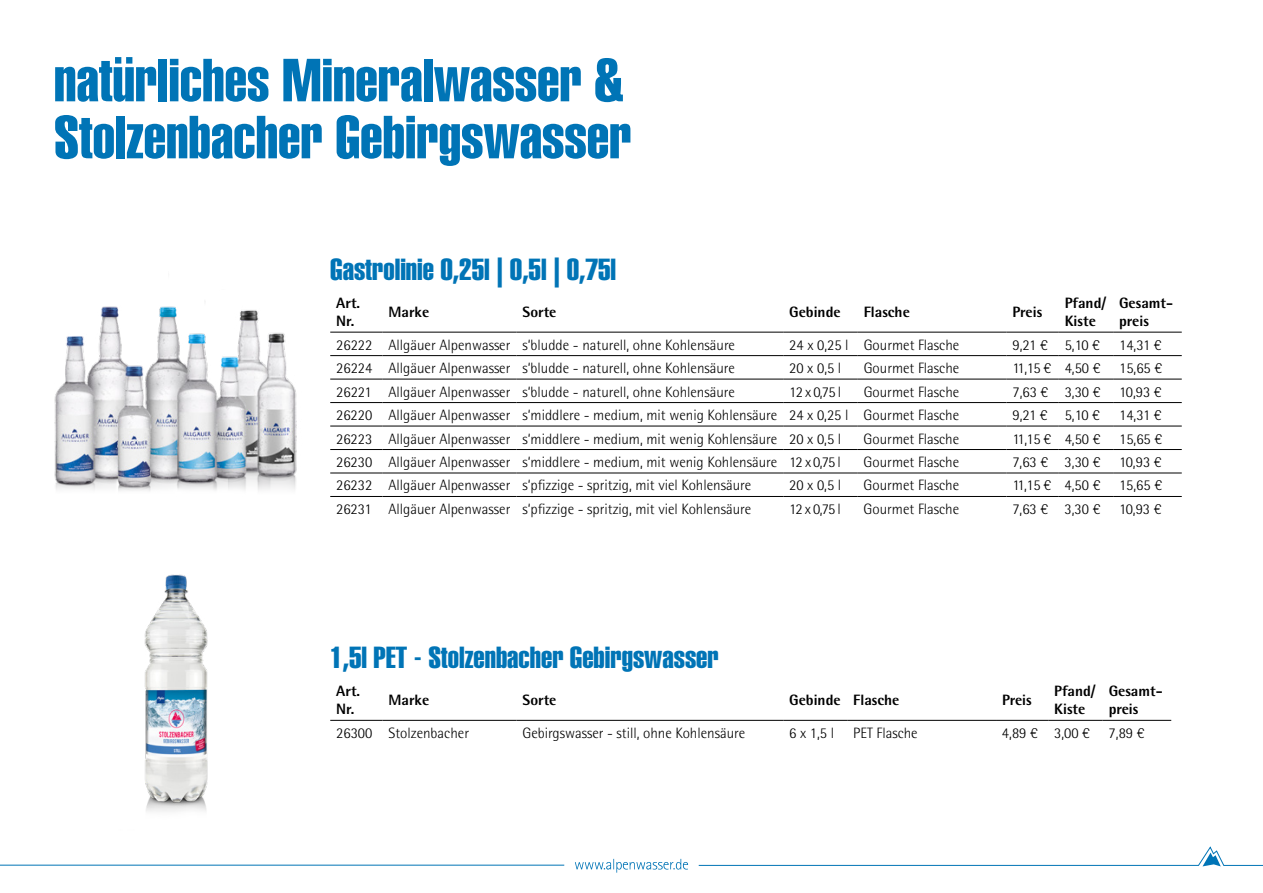
<style>
.page{position:relative;width:1263px;height:893px;background:#fff}
.page>*{position:absolute;margin:0;border:0;box-sizing:border-box;transform-origin:0 0}
.t1{font:59.7px/57px "Helvetica LT Extra Compressed";color:#0074b6;scale:1.13 1}
.t2{font:30px "Helvetica LT Extra Compressed";color:#0074b6;scale:1.13 1}
.t3{font:300 15px "Agfa Rotis Semisans";color:#000}
.t4{font:800 15px/18px "Agfa Rotis Semisans";color:#000}
</style>
<div class="page">
<svg style="left:330px;top:331px;width:852px;height:1px"></svg>
<svg style="left:330px;top:356px;width:852px;height:117px"></svg>
<hr style="left:330px;top:332px;width:52px;height:1px;background:#000">
<hr style="left:382px;top:332px;width:135px;height:1px;background:#000">
<hr style="left:517px;top:332px;width:266px;height:1px;background:#000">
<hr style="left:783px;top:332px;width:75px;height:1px;background:#000">
<hr style="left:858px;top:332px;width:148px;height:1px;background:#000">
<hr style="left:1006px;top:332px;width:53px;height:1px;background:#000">
<hr style="left:1059px;top:332px;width:54px;height:1px;background:#000">
<hr style="left:1113px;top:332px;width:69px;height:1px;background:#000">
<hr style="left:330px;top:379px;width:52px;height:1px;background:#000">
<hr style="left:382px;top:379px;width:135px;height:1px;background:#000">
<hr style="left:517px;top:379px;width:266px;height:1px;background:#000">
<hr style="left:783px;top:379px;width:75px;height:1px;background:#000">
<hr style="left:858px;top:379px;width:148px;height:1px;background:#000">
<hr style="left:1006px;top:379px;width:53px;height:1px;background:#000">
<hr style="left:1059px;top:379px;width:54px;height:1px;background:#000">
<hr style="left:1113px;top:379px;width:69px;height:1px;background:#000">
<hr style="left:330px;top:402px;width:52px;height:1px;background:#000">
<hr style="left:382px;top:402px;width:135px;height:1px;background:#000">
<hr style="left:517px;top:402px;width:266px;height:1px;background:#000">
<hr style="left:783px;top:402px;width:75px;height:1px;background:#000">
<hr style="left:858px;top:402px;width:148px;height:1px;background:#000">
<hr style="left:1006px;top:402px;width:53px;height:1px;background:#000">
<hr style="left:1059px;top:402px;width:54px;height:1px;background:#000">
<hr style="left:1113px;top:402px;width:69px;height:1px;background:#000">
<hr style="left:330px;top:426px;width:52px;height:1px;background:#000">
<hr style="left:382px;top:426px;width:135px;height:1px;background:#000">
<hr style="left:517px;top:426px;width:266px;height:1px;background:#000">
<hr style="left:783px;top:426px;width:75px;height:1px;background:#000">
<hr style="left:858px;top:426px;width:148px;height:1px;background:#000">
<hr style="left:1006px;top:426px;width:53px;height:1px;background:#000">
<hr style="left:1059px;top:426px;width:54px;height:1px;background:#000">
<hr style="left:1113px;top:426px;width:69px;height:1px;background:#000">
<hr style="left:330px;top:355px;width:52px;height:1px;background:#000">
<hr style="left:382px;top:355px;width:135px;height:1px;background:#000">
<hr style="left:517px;top:355px;width:266px;height:1px;background:#000">
<hr style="left:783px;top:355px;width:75px;height:1px;background:#000">
<hr style="left:858px;top:355px;width:148px;height:1px;background:#000">
<hr style="left:1006px;top:355px;width:53px;height:1px;background:#000">
<hr style="left:1059px;top:355px;width:54px;height:1px;background:#000">
<hr style="left:1113px;top:355px;width:69px;height:1px;background:#000">
<hr style="left:330px;top:449px;width:52px;height:1px;background:#000">
<hr style="left:382px;top:449px;width:135px;height:1px;background:#000">
<hr style="left:517px;top:449px;width:266px;height:1px;background:#000">
<hr style="left:783px;top:449px;width:75px;height:1px;background:#000">
<hr style="left:858px;top:449px;width:148px;height:1px;background:#000">
<hr style="left:1006px;top:449px;width:53px;height:1px;background:#000">
<hr style="left:1059px;top:449px;width:54px;height:1px;background:#000">
<hr style="left:1113px;top:449px;width:69px;height:1px;background:#000">
<hr style="left:330px;top:473px;width:52px;height:1px;background:#000">
<hr style="left:382px;top:473px;width:135px;height:1px;background:#000">
<hr style="left:517px;top:473px;width:266px;height:1px;background:#000">
<hr style="left:783px;top:473px;width:75px;height:1px;background:#000">
<hr style="left:858px;top:473px;width:148px;height:1px;background:#000">
<hr style="left:1006px;top:473px;width:53px;height:1px;background:#000">
<hr style="left:1059px;top:473px;width:54px;height:1px;background:#000">
<hr style="left:1113px;top:473px;width:69px;height:1px;background:#000">
<hr style="left:330px;top:496px;width:52px;height:1px;background:#000">
<hr style="left:382px;top:496px;width:135px;height:1px;background:#000">
<hr style="left:517px;top:496px;width:266px;height:1px;background:#000">
<hr style="left:783px;top:496px;width:75px;height:1px;background:#000">
<hr style="left:858px;top:496px;width:148px;height:1px;background:#000">
<hr style="left:1006px;top:496px;width:53px;height:1px;background:#000">
<hr style="left:1059px;top:496px;width:54px;height:1px;background:#000">
<hr style="left:1113px;top:496px;width:69px;height:1px;background:#000">
<svg style="left:330px;top:719px;width:841px;height:1px"></svg>
<hr style="left:330px;top:720px;width:52px;height:1px;background:#000">
<hr style="left:382px;top:720px;width:135px;height:1px;background:#000">
<hr style="left:517px;top:720px;width:266px;height:1px;background:#000">
<hr style="left:783px;top:720px;width:64px;height:1px;background:#000">
<hr style="left:847px;top:720px;width:149px;height:1px;background:#000">
<hr style="left:996px;top:720px;width:52px;height:1px;background:#000">
<hr style="left:1048px;top:720px;width:55px;height:1px;background:#000">
<hr style="left:1103px;top:720px;width:68px;height:1px;background:#000">
<hr style="left:0;top:865px;width:564px;height:1px;background:#0074b6">
<svg style="left:575px;top:859px;width:113px;height:14px"></svg>
<svg style="left:698px;top:846px;width:565px;height:20px"></svg>
<img style="left:54px;top:306px;width:243px;height:185px">
<img style="left:144px;top:574px;width:64px;height:238px">
<h1 class="t1" style="left:54px;top:52px;width:513px">natürliches Mineralwasser &amp;<br>Stolzenbacher Gebirgswasser</h1>
<h2 class="t2" style="left:330px;top:251px;width:255px">Gastrolinie 0,25l | 0,5l | 0,75l</h2>
<p class="t4" style="left:336px;top:294px;width:25px">Art.<br>Nr.</p>
<p class="t4" style="left:388px;top:303px;width:42px">Marke</p>
<p class="t4" style="left:523px;top:303px;width:35px">Sorte</p>
<p class="t4" style="left:789px;top:303px;width:53px">Gebinde</p>
<p class="t4" style="left:864px;top:303px;width:48px">Flasche</p>
<p class="t4" style="left:1012px;top:303px;width:31px">Preis</p>
<p class="t4" style="left:1065px;top:294px;width:43px">Pfand/<br>Kiste</p>
<p class="t4" style="left:1119px;top:294px;width:55px">Gesamt&shy;preis</p>
<p class="t3" style="left:336px;top:336px;width:400px">26222 Allgäuer Alpenwasser s‘bludde - naturell, ohne Kohlensäure</p>
<p class="t3" style="left:789px;top:336px;width:172px">24 x 0,25 l Gourmet Flasche</p>
<p class="t3" style="left:1012px;top:336px;width:89px">9,21 € 5,10 €</p>
<p class="t3" style="left:1119px;top:336px;width:44px">14,31 €</p>
<p class="t3" style="left:336px;top:359px;width:400px">26224 Allgäuer Alpenwasser s‘bludde - naturell, ohne Kohlensäure</p>
<p class="t3" style="left:789px;top:359px;width:54px">20 x 0,5 l</p>
<p class="t3" style="left:864px;top:359px;width:97px">Gourmet Flasche</p>
<p class="t3" style="left:1012px;top:359px;width:151px">11,15 € 4,50 € 15,65 €</p>
<p class="t3" style="left:336px;top:383px;width:400px">26221 Allgäuer Alpenwasser s‘bludde - naturell, ohne Kohlensäure</p>
<p class="t3" style="left:789px;top:383px;width:53px">12 x 0,75 l</p>
<p class="t3" style="left:864px;top:383px;width:97px">Gourmet Flasche</p>
<p class="t3" style="left:1012px;top:383px;width:151px">7,63 € 3,30 € 10,93 €</p>
<p class="t3" style="left:336px;top:406px;width:625px">26220 Allgäuer Alpenwasser s‘middlere - medium, mit wenig Kohlensäure 24 x 0,25 l Gourmet Flasche</p>
<p class="t3" style="left:1012px;top:406px;width:89px">9,21 € 5,10 €</p>
<p class="t3" style="left:1119px;top:406px;width:44px">14,31 €</p>
<p class="t3" style="left:336px;top:430px;width:507px">26223 Allgäuer Alpenwasser s‘middlere - medium, mit wenig Kohlensäure 20 x 0,5 l</p>
<p class="t3" style="left:864px;top:430px;width:97px">Gourmet Flasche</p>
<p class="t3" style="left:1012px;top:430px;width:151px">11,15 € 4,50 € 15,65 €</p>
<p class="t3" style="left:336px;top:453px;width:506px">26230 Allgäuer Alpenwasser s‘middlere - medium, mit wenig Kohlensäure 12 x 0,75 l</p>
<p class="t3" style="left:864px;top:453px;width:97px">Gourmet Flasche</p>
<p class="t3" style="left:1012px;top:453px;width:151px">7,63 € 3,30 € 10,93 €</p>
<p class="t3" style="left:336px;top:477px;width:416px">26232 Allgäuer Alpenwasser s‘pfizzige - spritzig, mit viel Kohlensäure</p>
<p class="t3" style="left:789px;top:477px;width:54px">20 x 0,5 l</p>
<p class="t3" style="left:864px;top:477px;width:97px">Gourmet Flasche</p>
<p class="t3" style="left:1012px;top:477px;width:151px">11,15 € 4,50 € 15,65 €</p>
<p class="t3" style="left:336px;top:500px;width:416px">26231 Allgäuer Alpenwasser s‘pfizzige - spritzig, mit viel Kohlensäure</p>
<p class="t3" style="left:789px;top:500px;width:53px">12 x 0,75 l</p>
<p class="t3" style="left:863px;top:500px;width:97px">Gourmet Flasche</p>
<p class="t3" style="left:1012px;top:500px;width:151px">7,63 € 3,30 € 10,93 €</p>
<h2 class="t2" style="left:330px;top:640px;width:345px">1,5l PET - Stolzenbacher Gebirgswasser</h2>
<p class="t4" style="left:336px;top:682px;width:25px">Art.<br>Nr.</p>
<p class="t4" style="left:388px;top:691px;width:42px">Marke</p>
<p class="t4" style="left:523px;top:691px;width:35px">Sorte</p>
<p class="t4" style="left:789px;top:691px;width:112px">Gebinde Flasche</p>
<p class="t4" style="left:1002px;top:691px;width:31px">Preis</p>
<p class="t4" style="left:1054px;top:682px;width:43px">Pfand/<br>Kiste</p>
<p class="t4" style="left:1109px;top:682px;width:55px">Gesamt&shy;preis</p>
<p class="t3" style="left:336px;top:724px;width:134px">26300 Stolzenbacher</p>
<p class="t3" style="left:522px;top:724px;width:224px">Gebirgswasser - still, ohne Kohlensäure</p>
<p class="t3" style="left:789px;top:724px;width:46px">6 x 1,5 l</p>
<p class="t3" style="left:853px;top:724px;width:66px">PET Flasche</p>
<p class="t3" style="left:1002px;top:724px;width:144px">4,89 € 3,00 € 7,89 €</p>
</div>
